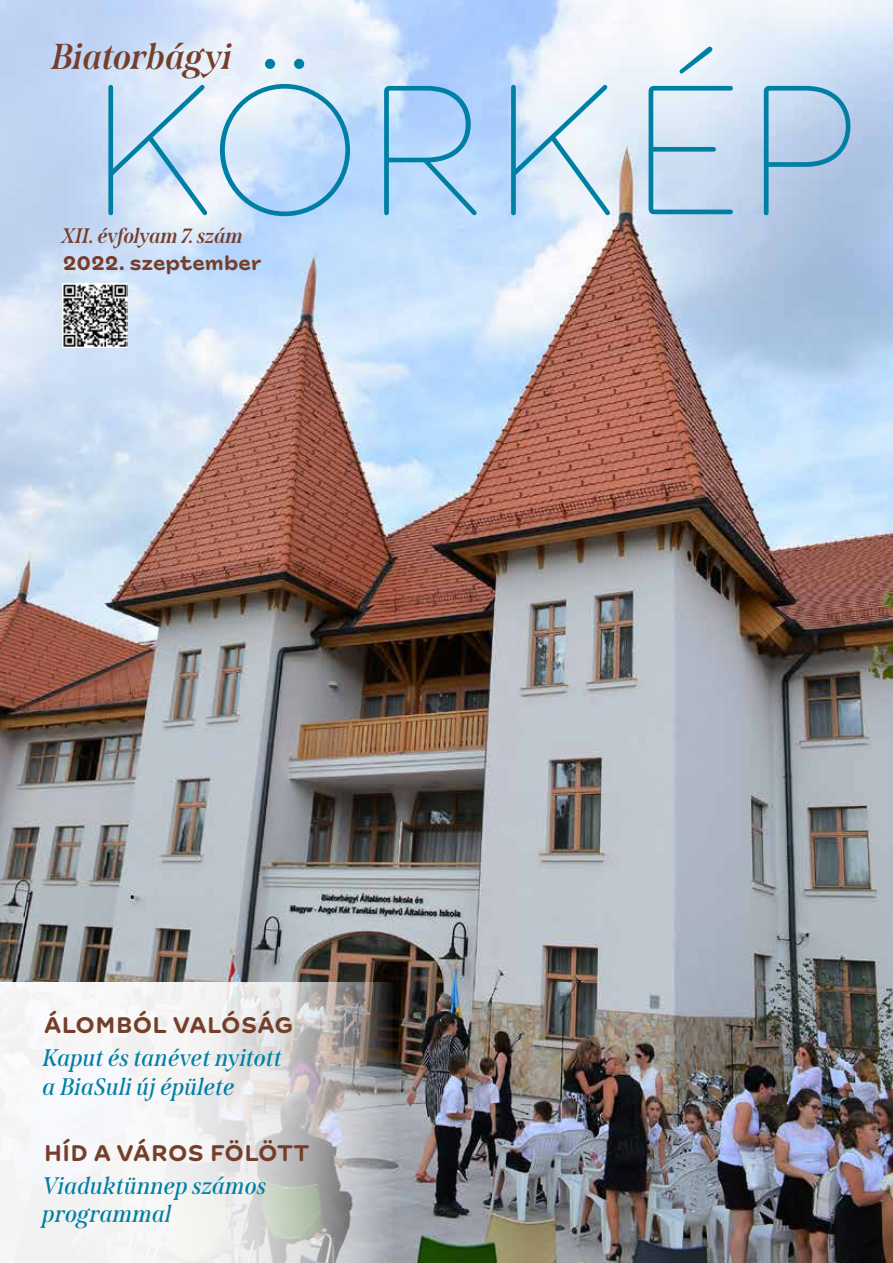
<style>
.page{position:relative;width:893px;height:1263px;background:#fff}
.page>*{position:absolute;margin:0;border:0;box-sizing:border-box;transform-origin:0 0}
.t1{font:100 195px "New Farm";letter-spacing:-.01em;color:#007fa4}
.t2{font:italic 700 36px "Span";color:#753e2a}
.t3{font:italic 600 24px/28.8px "Span";letter-spacing:.01em;color:#007fa4}
.t4{font:700 24px "New Farm";letter-spacing:.02em;color:#753e2a}
.t5{font:italic 700 21px "Span";color:#753e2a}
.t6{font:700 21px "New Farm";color:#753e2a}
</style>
<div class="page">
<img style="left:0;top:0;width:893px;height:1263px">
<img style="left:63px;top:283px;width:64px;height:64px">
<svg style="left:0;top:982px;width:393px;height:281px;fill:#f2f2f1"></svg>
<h2 class="t2" style="left:53px;top:35px;width:182px">Biatorbágyi</h2>
<h1 class="t1" style="left:85px;top:38px;width:777px">KÖRKÉP</h1>
<p class="t5" style="left:63px;top:223px;width:182px">XII. évfolyam 7. szám</p>
<p class="t6" style="left:63px;top:249px;width:200px">2022. szeptember</p>
<p class="t4" style="left:44px;top:1009px;width:251px">ÁLOMBÓL VALÓSÁG</p>
<p class="t3" style="left:44px;top:1043px;width:241px">Kaput és tanévet nyitott a BiaSuli új épülete</p>
<p class="t4" style="left:44px;top:1137px;width:267px">HÍD A VÁROS FÖLÖTT</p>
<p class="t3" style="left:44px;top:1171px;width:225px">Viaduktünnep számos programmal</p>
</div>
